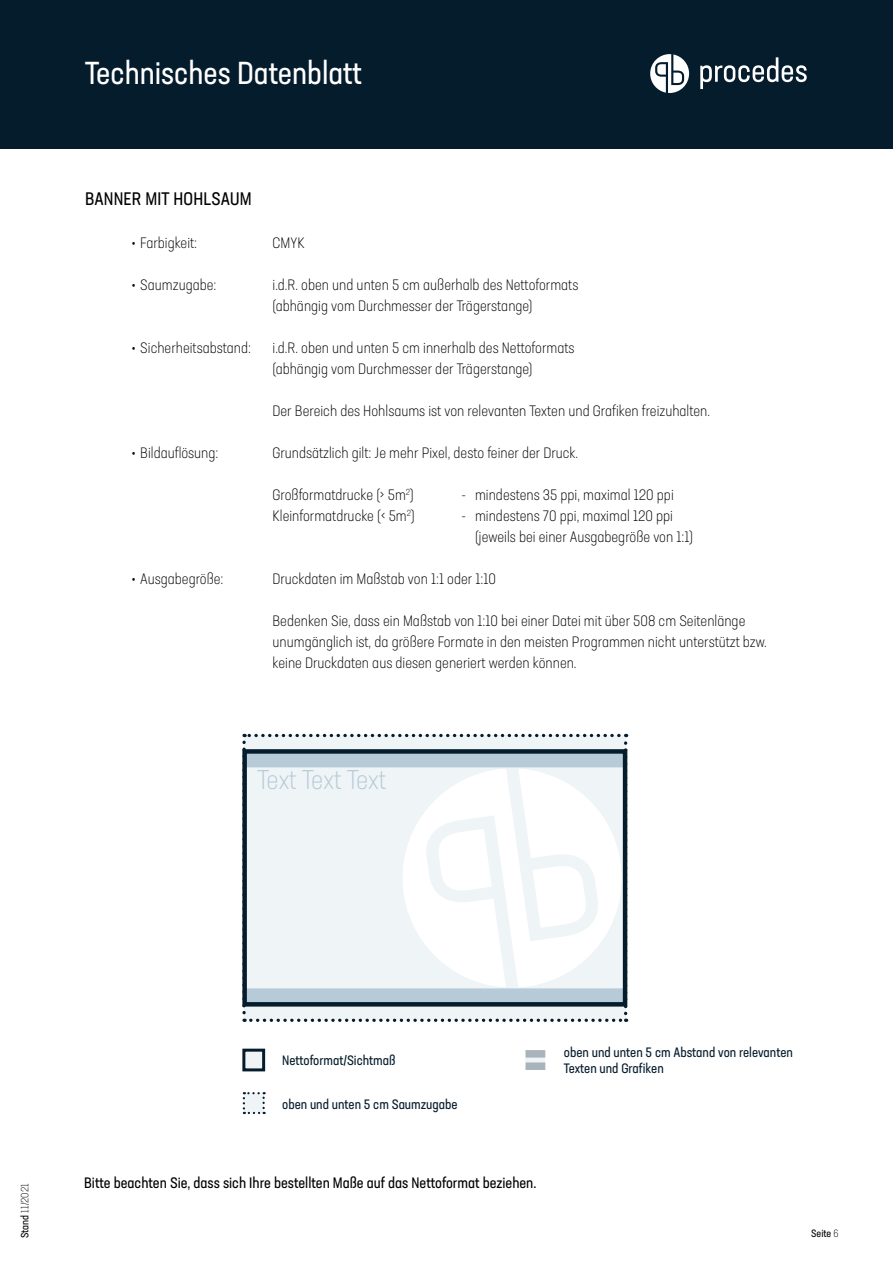
<style>
.page{position:relative;width:893px;height:1263px;background:#fff}
.page>*{position:absolute;margin:0;border:0;box-sizing:border-box;transform-origin:0 0}
.t1{font:condensed 31.5px "Neusa Next Pro";color:#fff}
.t2{font:300 condensed 27px "Neusa Next Pro";letter-spacing:-.005em;color:#b6cbd7}
.t3{font:condensed 18px "Neusa Next Pro";letter-spacing:.01em;color:#000}
.t4{font:300 condensed 15px/21px "Neusa Next Pro";color:#000}
.t5{font:condensed 15px "Neusa Next Pro";color:#000}
.t6{font:condensed 13.5px/16.2px "Neusa Next Pro";color:#051c2c}
.t7{font:300 condensed 10.5px "Neusa Next Pro";color:#000}
.t8{font:condensed 10.5px "Neusa Next Pro";color:#000}
.s1{font-weight:400}
.s2{font-weight:300}
</style>
<div class="page">
<svg style="left:242px;top:734px;width:385px;height:288px"></svg>
<div style="left:245px;top:751px;width:380px;height:253px;background:#eff4f7"></div>
<svg style="left:403px;top:768px;width:225px;height:219px;fill:#fff"></svg>
<div style="left:245px;top:988px;width:380px;height:16px;background:#b6cbd7"></div>
<div style="left:245px;top:752px;width:380px;height:15px;background:#b6cbd7"></div>
<div style="left:242px;top:749px;width:385px;height:257px;border:4px solid #051c2c"></div>
<div style="left:242px;top:1049px;width:23px;height:22px;background:#eff4f7;border:3px solid #051c2c"></div>
<svg style="left:243px;top:1092px;width:22px;height:22px"></svg>
<svg style="left:526px;top:1057px;width:19px;height:5px"></svg>
<div style="left:526px;top:1062px;width:19px;height:8px;background:#a9b3ba"></div>
<div style="left:526px;top:1050px;width:19px;height:7px;background:#a9b3ba"></div>
<div style="left:0;top:0;width:893px;height:149px;background:#051c2c"></div>
<svg style="left:650px;top:54px;width:39px;height:39px"></svg>
<svg style="left:700px;top:57px;width:107px;height:32px"></svg>
<h1 class="t1" style="left:85px;top:53px;width:278px">Technisches Datenblatt</h1>
<p class="t3" style="left:85px;top:188px;width:168px">BANNER MIT HOHLSAUM</p>
<p class="t4" style="left:132px;top:232px;width:67px">• Farbigkeit:</p>
<p class="t4" style="left:273px;top:232px;width:34px">CMYK</p>
<p class="t4" style="left:132px;top:274px;width:86px">• Saumzugabe:</p>
<p class="t4" style="left:273px;top:274px;width:307px">i.d.R. oben und unten 5 cm außerhalb des Nettoformats (abhängig vom Durchmesser der Trägerstange)</p>
<p class="t4" style="left:132px;top:337px;width:121px">• Sicherheitsabstand:</p>
<p class="t4" style="left:273px;top:337px;width:303px">i.d.R. oben und unten 5 cm innerhalb des Nettoformats (abhängig vom Durchmesser der Trägerstange)</p>
<p class="t4" style="left:273px;top:400px;width:439px">Der Bereich des Hohlsaums ist von relevanten Texten und Grafiken freizuhalten.</p>
<p class="t4" style="left:132px;top:442px;width:88px">• Bildauflösung:</p>
<p class="t4" style="left:273px;top:442px;width:307px">Grundsätzlich gilt: Je mehr Pixel, desto feiner der Druck.</p>
<p class="t4" style="left:273px;top:484px;width:143px">Großformatdrucke (&gt; 5m<sup>2</sup>)</p>
<p class="t4" style="left:462px;top:484px;width:214px">- mindestens 35 ppi, maximal 120 ppi</p>
<p class="t4" style="left:273px;top:505px;width:144px">Kleinformatdrucke (&lt; 5m<sup>2</sup>)</p>
<p class="t4" style="left:475px;top:505px;width:220px;text-indent:-14px">- mindestens 70 ppi, maximal 120 ppi (jeweils bei einer Ausgabegröße von 1:1)</p>
<p class="t4" style="left:132px;top:568px;width:93px">• Ausgabegröße:</p>
<p class="t4" style="left:273px;top:568px;width:225px">Druckdaten im Maßstab von 1:1 oder 1:10</p>
<p class="t4" style="left:273px;top:610px;width:496px">Bedenken Sie, dass ein Maßstab von 1:10 bei einer Datei mit über 508 cm Seitenlänge unumgänglich ist, da größere Formate in den meisten Programmen nicht unterstützt bzw. keine Druckdaten aus diesen generiert werden können.</p>
<h2 class="t2" style="left:258px;top:763px;width:130px">Text Text Text</h2>
<p class="t7" style="left:19px;top:1238px;width:56px;rotate:-90deg"><span class="s1">Stand</span> 11/2021</p>
<p class="t6" style="left:282px;top:1052px;width:115px">Nettoformat/Sichtmaß</p>
<p class="t6" style="left:564px;top:1044px;width:230px">oben und unten 5 cm Abstand von relevanten<br>Texten und Grafiken</p>
<p class="t6" style="left:282px;top:1095px;width:177px">oben und unten 5 cm Saumzugabe</p>
<p class="t5" style="left:84px;top:1173px;width:454px">Bitte beachten Sie, dass sich Ihre bestellten Maße auf das Nettoformat beziehen.</p>
<p class="t8" style="left:811px;top:1227px;width:29px">Seite <span class="s2">6</span></p>
</div>
